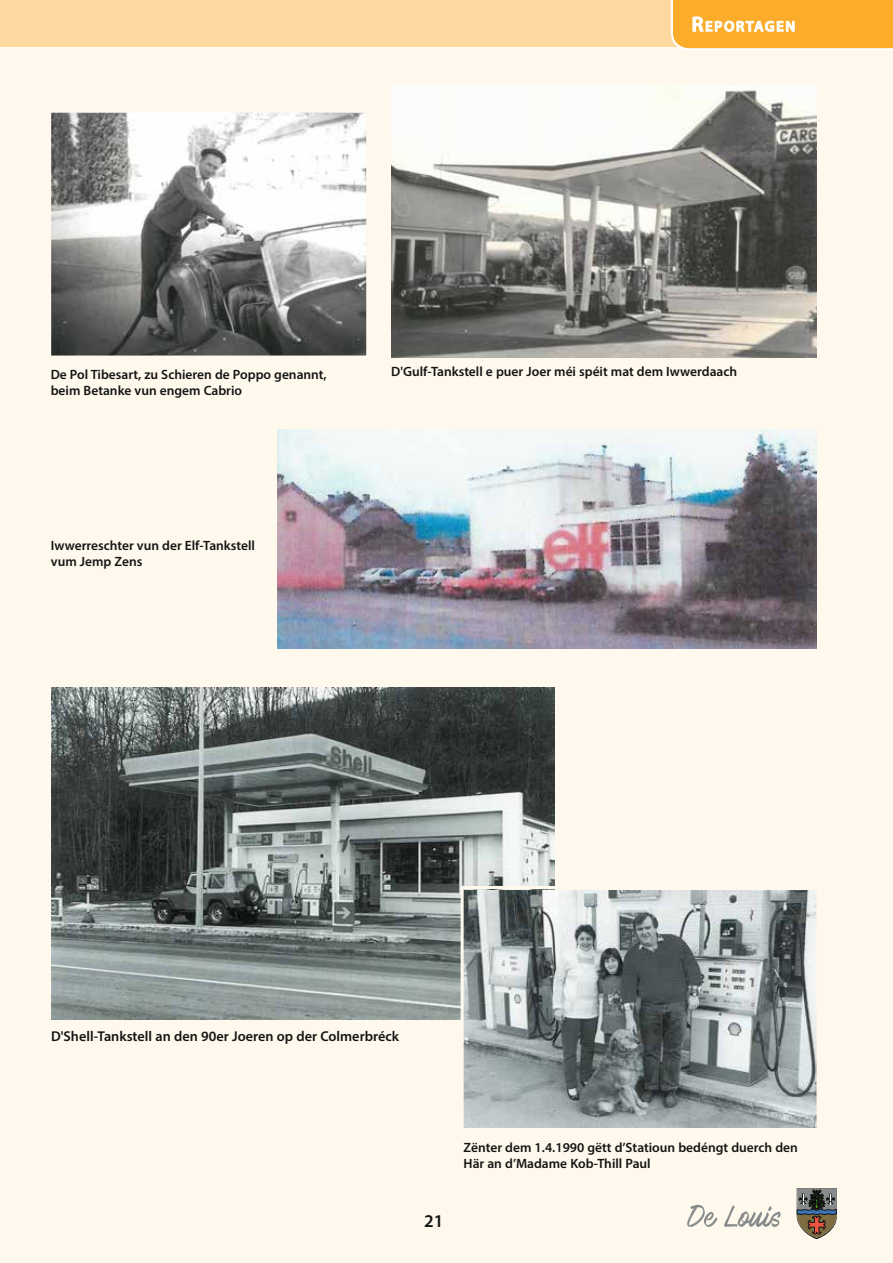
<style>
.page{position:relative;width:893px;height:1263px;background:#fff}
.page>*{position:absolute;margin:0;border:0;box-sizing:border-box;transform-origin:0 0}
.t1{font:600 18px "Myriad Pro";color:#131413}
.t2{font:600 14.7px "Myriad Pro";letter-spacing:.105em;color:#fff}
.t3{font:600 14.25px "Myriad Pro";color:#131413}
.Body_Legende_FOTO{font:600 13.5px/15.8px "Myriad Pro";color:#131413}
.s1{font-size:21px}
</style>
<div class="page">
<div style="left:0;top:47px;width:893px;height:1216px;background:#fff9ed"></div>
<svg style="left:51px;top:112px;width:316px;height:244px;background:#a0a1a0"></svg>
<img style="left:391px;top:85px;width:426px;height:273px">
<img style="left:51px;top:687px;width:503px;height:332px">
<img style="left:278px;top:430px;width:538px;height:218px">
<svg style="left:459px;top:884px;width:358px;height:244px;background:#959d9e"></svg>
<svg style="left:797px;top:1188px;width:40px;height:51px;background:#777067"></svg>
<svg style="left:687px;top:1204px;width:30px;height:23px"></svg>
<svg style="left:724px;top:1205px;width:57px;height:22px"></svg>
<div style="left:0;top:0;width:893px;height:47px;background:#ffd99f"></div>
<svg style="left:670px;top:0;width:223px;height:50px;background:#fbb33e"></svg>
<p class="t2" style="left:692px;top:17px;width:105px"><span class="s1">R</span>EPORTAGEN</p>
<p class="Body_Legende_FOTO" style="left:51px;top:367px;width:278px">De Pol Tibesart, zu Schieren de Poppo genannt, beim Betanke vun engem Cabrio</p>
<p class="Body_Legende_FOTO" style="left:391px;top:363px;width:347px">D'Gulf-Tankstell e puer Joer méi spéit mat dem Iwwerdaach</p>
<p class="Body_Legende_FOTO" style="left:51px;top:537px;width:206px">Iwwerreschter vun der Elf-Tankstell vum Jemp Zens</p>
<p class="t3" style="left:51px;top:1027px;width:349px">D'Shell-Tankstell an den 90er Joeren op der Colmerbréck</p>
<h1 class="t1" style="left:424px;top:1209px;width:21px">21</h1>
<p class="Body_Legende_FOTO" style="left:464px;top:1140px;width:336px">Zënter dem 1.4.1990 gëtt d’Statioun bedéngt duerch den<br>Här an d’Madame Kob-Thill Paul</p>
</div>
